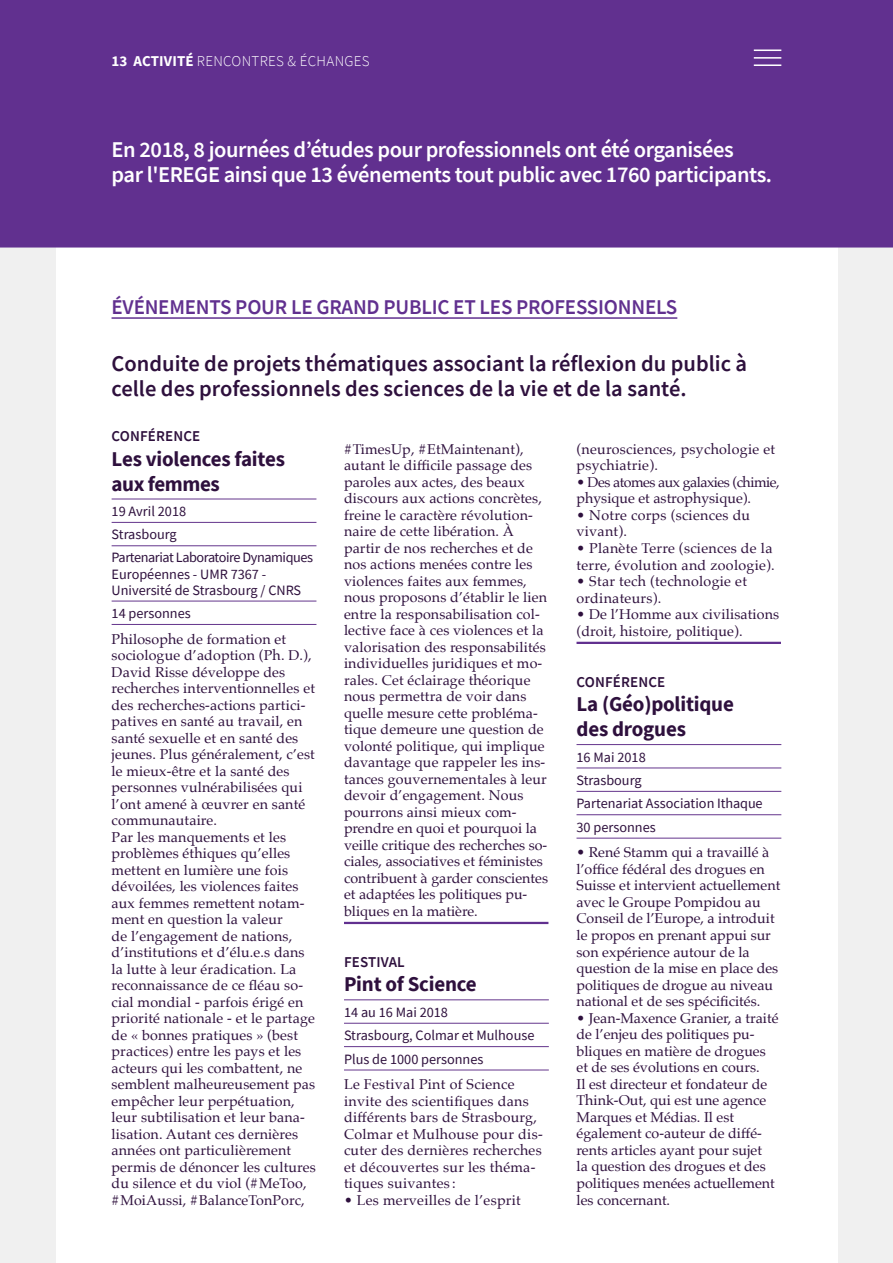
<style>
.page{position:relative;width:893px;height:1263px;background:#f0f0f0}
.page>*{position:absolute;margin:0;border:0;box-sizing:border-box;transform-origin:0 0}
.t1{font:600 22.5px/24.8px "Source Sans Pro";letter-spacing:-.02em;color:#fff}
.t2{font:600 22.5px/24.8px "Source Sans Pro";color:#2e103d}
.t3{font:700 21px/24.8px "Source Sans Pro";letter-spacing:-.01em;color:#2e103d}
.t4{font:600 21px "Source Sans Pro";letter-spacing:-.01em;color:#61308f}
.t5{font:300 15px "Source Sans Pro";letter-spacing:.02em;color:#fff}
.t6{font:600 15px "Source Sans Pro";letter-spacing:.01em;color:#2e103d}
.t7{font:14.25px/16.5px "Palatino";letter-spacing:.01em;color:#2e103d}
.t8{font:14.25px/23.4px "Source Sans Pro";color:#2e103d}
.t9{font:14.25px/16.5px "Palatino";letter-spacing:-.035em;color:#2e103d}
.t10{font:14.25px/23.1px "Source Sans Pro";letter-spacing:-.03em;color:#2e103d}
.s1{font-weight:700}
</style>
<div class="page">
<div style="left:56px;top:0;width:781px;height:1263px;background:#fff"></div>
<hr style="left:112px;top:499px;width:204px;height:1px;background:#64358c">
<hr style="left:112px;top:522px;width:204px;height:1px;background:#64358c">
<hr style="left:112px;top:545px;width:204px;height:1px;background:#64358c">
<hr style="left:112px;top:601px;width:204px;height:1px;background:#64358c">
<hr style="left:112px;top:624px;width:204px;height:1px;background:#64358c">
<hr style="left:112px;top:317px;width:565px;height:2px;background:#61308f">
<hr style="left:344px;top:922px;width:204px;height:2px;background:#61308f">
<hr style="left:344px;top:999px;width:205px;height:1px;background:#64358c">
<hr style="left:344px;top:1023px;width:205px;height:1px;background:#64358c">
<hr style="left:344px;top:1046px;width:205px;height:1px;background:#64358c">
<hr style="left:344px;top:1070px;width:205px;height:1px;background:#64358c">
<hr style="left:576px;top:642px;width:205px;height:2px;background:#61308f">
<hr style="left:576px;top:744px;width:205px;height:1px;background:#64358c">
<hr style="left:576px;top:767px;width:205px;height:1px;background:#64358c">
<hr style="left:576px;top:791px;width:205px;height:1px;background:#64358c">
<hr style="left:576px;top:814px;width:205px;height:1px;background:#64358c">
<hr style="left:576px;top:838px;width:205px;height:1px;background:#64358c">
<div style="left:0;top:0;width:893px;height:248px;background:#61308f"></div>
<svg style="left:754px;top:50px;width:27px;height:1px"></svg>
<hr style="left:754px;top:57px;width:27px;height:2px;background:#fff">
<hr style="left:754px;top:64px;width:27px;height:2px;background:#fff">
<p class="t5" style="left:112px;top:52px;width:260px"><span class="s1">13 ACTIVITÉ</span> RENCONTRES &amp; ÉCHANGES</p>
<h1 class="t1" style="left:112px;top:137px;width:662px">En 2018, 8 journées d’études pour professionnels ont été organisées<br>par l'EREGE ainsi que 13 événements tout public avec 1760 participants.</h1>
<h2 class="t4" style="left:112px;top:293px;width:567px">ÉVÉNEMENTS POUR LE GRAND PUBLIC ET LES PROFESSIONNELS</h2>
<h1 class="t2" style="left:112px;top:351px;width:637px">Conduite de projets thématiques associant la réflexion du public à celle des professionnels des sciences de la vie et de la santé.</h1>
<p class="t6" style="left:112px;top:426px;width:90px">CONFÉRENCE</p>
<h2 class="t3" style="left:112px;top:446px;width:175px">Les violences faites aux femmes</h2>
<p class="t10" style="left:112px;top:500px;width:203px">19 Avril 2018<br>Strasbourg<br>Partenariat Laboratoire Dynamiques</p>
<p class="t8" style="left:112px;top:566px;width:191px;line-height:16.5px">Européennes - UMR 7367 -<br>Université de Strasbourg / CNRS</p>
<p class="t8" style="left:112px;top:602px;width:81px">14 personnes</p>
<p class="t7" style="left:112px;top:630px;width:206px">Philosophe de formation et sociologue d’adoption (Ph. D.),<br>David Risse développe des recherches interventionnelles et des recherches-actions partici&shy;patives en santé au travail, en santé sexuelle et en santé des jeunes. Plus généralement, c’est le mieux-être et la santé des personnes vulnérabilisées qui l’ont amené à œuvrer en santé communautaire.<br>Par les manquements et les problèmes éthiques qu’elles mettent en lumière une fois dévoilées, les violences faites aux femmes remettent notam&shy;ment en question la valeur<br>de l’engagement de nations, d’institutions et d’élu.e.s dans la lutte à leur éradication. La reconnaissance de ce fléau so&shy;cial mondial - parfois érigé en priorité nationale - et le partage de « bonnes pratiques » (best practices) entre les pays et les acteurs qui les combattent, ne semblent malheureusement pas empêcher leur perpétuation, leur subtilisation et leur bana&shy;lisation. Autant ces dernières années ont particulièrement permis de dénoncer les cultures du silence et du viol (#MeToo, #MoiAussi, #BalanceTonPorc,</p>
<p class="t7" style="left:344px;top:441px;width:206px">#TimesUp, #EtMaintenant), autant le difficile passage des paroles aux actes, des beaux discours aux actions concrètes, freine le caractère révolution&shy;naire de cette libération. À partir de nos recherches et de nos actions menées contre les violences faites aux femmes, nous proposons d’établir le lien entre la responsabilisation col&shy;lective face à ces violences et la valorisation des responsabilités individuelles juridiques et mo&shy;rales. Cet éclairage théorique nous permettra de voir dans quelle mesure cette probléma&shy;tique demeure une question de volonté politique, qui implique davantage que rappeler les ins&shy;tances gouvernementales à leur devoir d’engagement. Nous pourrons ainsi mieux com&shy;prendre en quoi et pourquoi la veille critique des recherches so&shy;ciales, associatives et féministes contribuent à garder conscientes et adaptées les politiques pu&shy;bliques en la matière.</p>
<p class="t6" style="left:344px;top:952px;width:62px">FESTIVAL</p>
<h2 class="t3" style="left:344px;top:972px;width:134px">Pint of Science</h2>
<p class="t8" style="left:344px;top:1000px;width:192px">14 au 16 Mai 2018<br>Strasbourg, Colmar et Mulhouse<br>Plus de 1000 personnes</p>
<p class="t7" style="left:344px;top:1076px;width:200px">Le Festival Pint of Science invite des scientifiques dans différents bars de Strasbourg,<br>Colmar et Mulhouse pour dis&shy;cuter des dernières recherches et découvertes sur les théma&shy;tiques suivantes :</p>
<p class="t7" style="left:344px;top:1191px;width:178px">• Les merveilles de l’esprit</p>
<p class="t7" style="left:576px;top:441px;width:200px">(neurosciences, psychologie et psychiatrie).</p>
<p class="t9" style="left:576px;top:474px;width:205px">• Des atomes aux galaxies (chimie, physique et astrophysique).</p>
<p class="t7" style="left:576px;top:507px;width:175px">• Notre corps (sciences du vivant).</p>
<p class="t7" style="left:576px;top:540px;width:200px">• Planète Terre (sciences de la terre, évolution and zoologie).</p>
<p class="t7" style="left:576px;top:573px;width:172px">• Star tech (technologie et ordinateurs).</p>
<p class="t7" style="left:576px;top:606px;width:204px">• De l’Homme aux civilisations (droit, histoire, politique).</p>
<p class="t6" style="left:576px;top:672px;width:90px">CONFÉRENCE</p>
<h2 class="t3" style="left:576px;top:692px;width:159px">La (Géo)politique des drogues</h2>
<p class="t8" style="left:576px;top:745px;width:188px">16 Mai 2018<br>Strasbourg<br>Partenariat Association Ithaque<br>30 personnes</p>
<p class="t7" style="left:576px;top:844px;width:205px">• René Stamm qui a travaillé à l’office fédéral des drogues en<br>Suisse et intervient actuellement avec le Groupe Pompidou au<br>Conseil de l’Europe, a introduit le propos en prenant appui sur son expérience autour de la question de la mise en place des politiques de drogue au niveau national et de ses spécificités.</p>
<p class="t7" style="left:576px;top:1009px;width:204px">• Jean-Maxence Granier, a traité de l’enjeu des politiques pu&shy;bliques en matière de drogues et de ses évolutions en cours.<br>Il est directeur et fondateur de<br>Think-Out, qui est une agence<br>Marques et Médias. Il est également co-auteur de diffé&shy;rents articles ayant pour sujet<br>la question des drogues et des politiques menées actuellement les concernant.</p>
</div>
